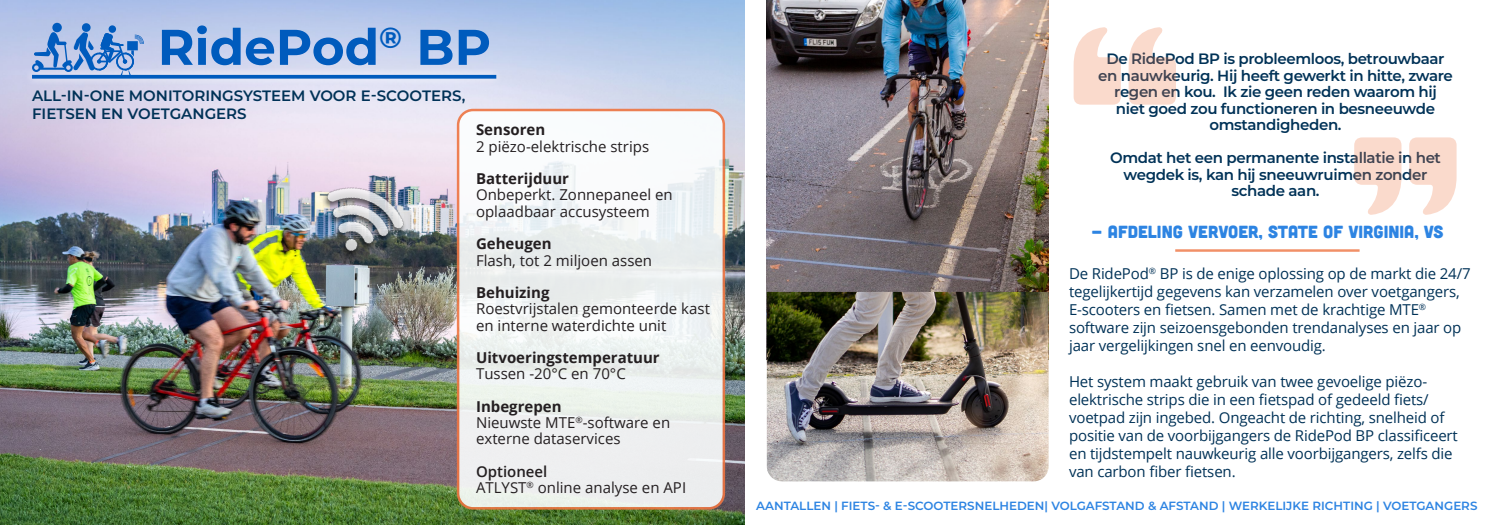
<style>
.page{position:relative;width:1489px;height:525px;background:#fff}
.page>*{position:absolute;margin:0;border:0;box-sizing:border-box;transform-origin:0 0}
.t1{font:275px "Cubano";color:#ee7542}
.t2{font:700 50px "Montserrat";color:#005bbd}
.t3{font:17.5px "Cubano";color:#2d84e2}
.t4{font:15px/18px "Open Sans";letter-spacing:-.01em;color:#003257}
.t5{font:15px/16.2px "Open Sans";color:#241f21}
.t6{font:600 15px/16.5px "Montserrat";letter-spacing:-.025em;color:#003257;text-align:center}
.t7{font:600 15px/17.5px "Montserrat";color:#003257}
.t8{font:700 15px "Open Sans";color:#241f21}
.t9{font:600 11.88px "Montserrat";color:#2d84e2}
.s1{font-weight:700}
.s2{font-weight:600}
</style>
<div class="page">
<img style="left:0;top:0;width:744px;height:524px">
<div style="left:24px;top:67px;width:480px;height:20px;background:linear-gradient(to right,#d7d6ec,#e4e7f7)"></div>
<svg style="left:32px;top:75px;width:464px;height:4px;background:#1467c1"></svg>
<svg style="left:32px;top:23px;width:112px;height:52px;background:#86a8db"></svg>
<div style="left:458px;top:110px;width:265px;height:398px;background:#eef2f1;border-radius:15px"></div>
<div style="left:457px;top:109px;width:268px;height:400px;border:2px solid #ee7542;border-radius:15px"></div>
<img style="left:303px;top:167px;width:115px;height:115px">
<img style="left:766px;top:0;width:282px;height:292px">
<img style="left:766px;top:292px;width:282px;height:189px">
<hr style="left:1175px;top:249px;width:184px;height:2px;background:#ee7542">
<h2 class="t2" style="left:158px;top:11px;width:335px">RidePod<sup>®</sup> BP</h2>
<p class="t7" style="left:32px;top:86px;width:435px">ALL-IN-ONE MONITORINGSYSTEEM VOOR E-SCOOTERS,<br>FIETSEN EN VOETGANGERS</p>
<p class="t8" style="left:476px;top:119px;width:71px">Sensoren</p>
<p class="t5" style="left:476px;top:138px;width:175px">2 piëzo-elektrische strips</p>
<p class="t8" style="left:476px;top:168px;width:94px">Batterijduur</p>
<p class="t5" style="left:476px;top:186px;width:198px">Onbeperkt. Zonnepaneel en oplaadbaar accusysteem</p>
<p class="t8" style="left:476px;top:233px;width:77px">Geheugen</p>
<p class="t5" style="left:476px;top:251px;width:178px">Flash, tot 2 miljoen assen</p>
<p class="t8" style="left:476px;top:282px;width:75px">Behuizing</p>
<p class="t5" style="left:476px;top:300px;width:235px">Roestvrijstalen gemonteerde kast en interne waterdichte unit</p>
<p class="t8" style="left:476px;top:347px;width:185px">Uitvoeringstemperatuur</p>
<p class="t5" style="left:476px;top:365px;width:151px">Tussen -20°C en 70°C</p>
<p class="t5" style="left:476px;top:398px;width:196px"><span class="s1">Inbegrepen<br></span>Nieuwste MTE<sup>®</sup>-software en externe dataservices</p>
<p class="t5" style="left:476px;top:463px;width:212px"><span class="s2">Optioneel<br></span>ATLYST<sup>®</sup> online analyse en API</p>
<h1 class="t1" style="left:1065px;top:-54px;width:120px">“</h1>
<p class="t6" style="left:1098px;top:50px;width:356px">De RidePod BP is probleemloos, betrouwbaar en nauwkeurig. Hij heeft gewerkt in hitte, zware regen en kou. Ik zie geen reden waarom hij niet goed zou functioneren in besneeuwde omstandigheden.</p>
<p class="t6" style="left:1110px;top:149px;width:332px">Omdat het een permanente installatie in het wegdek is, kan hij sneeuwruimen zonder</p>
<h1 class="t1" style="left:1345px;top:56px;width:120px">”</h1>
<p class="t6" style="left:1231px;top:182px;width:89px">schade aan.</p>
<p class="t3" style="left:1091px;top:220px;width:354px">- AFDELING VERVOER, STATE OF VIRGINIA, VS</p>
<p class="t4" style="left:1068px;top:264px;width:403px">De RidePod<sup>®</sup> BP is de enige oplossing op de markt die 24/7 tegelijkertijd gegevens kan verzamelen over voetgangers, E-scooters en fietsen. Samen met de krachtige MTE<sup>® </sup>software zijn seizoensgebonden trendanalyses en jaar op jaar vergelijkingen snel en eenvoudig.</p>
<p class="t4" style="left:1068px;top:372px;width:390px">Het system maakt gebruik van twee gevoelige piëzo&shy;elektrische strips die in een fietspad of gedeeld fiets/ voetpad zijn ingebed. Ongeacht de richting, snelheid of positie van de voorbijgangers de RidePod BP classificeert en tijdstempelt nauwkeurig alle voorbijgangers, zelfs die van carbon fiber fietsen.</p>
<p class="t9" style="left:756px;top:496px;width:723px">AANTALLEN | FIETS- &amp; E-SCOOTERSNELHEDEN| VOLGAFSTAND &amp; AFSTAND | WERKELIJKE RICHTING | VOETGANGERS</p>
</div>
